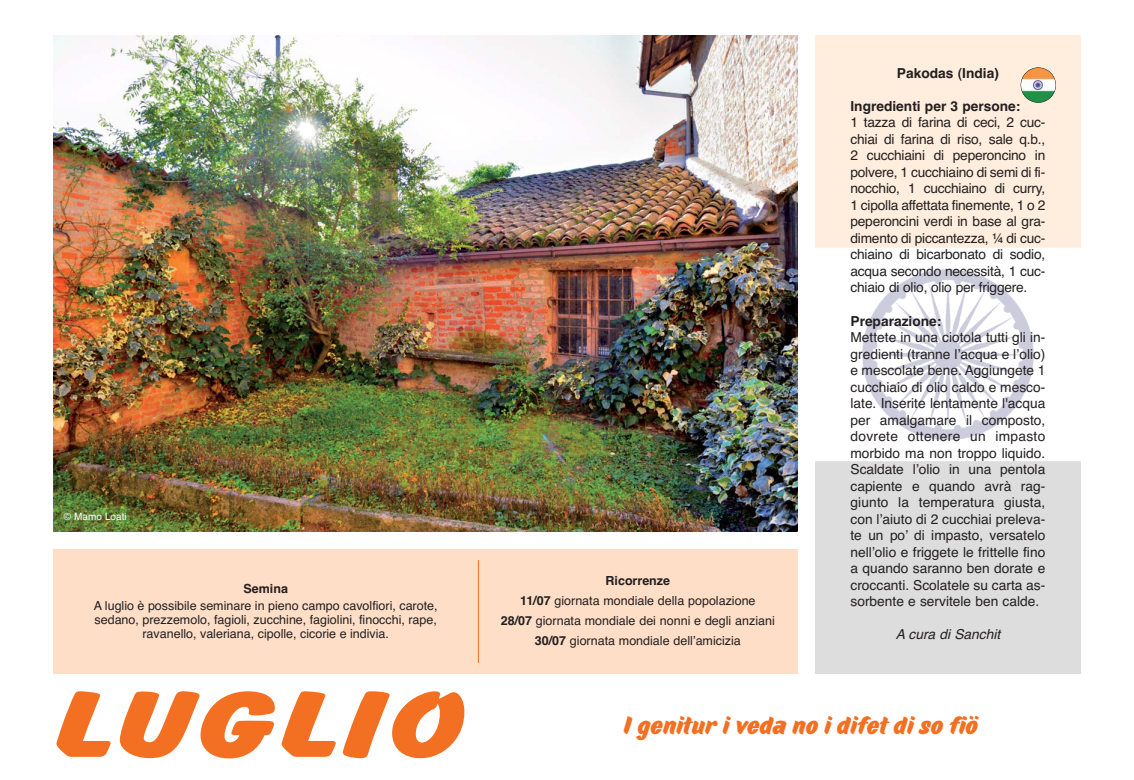
<style>
.page{position:relative;width:1134px;height:780px;background:#fff}
.page>*{position:absolute;margin:0;border:0;box-sizing:border-box;transform-origin:0 0}
.t1{font:800 95px "Balloon BT";color:#f36f21;scale:1.5 1}
.t2{font:900 25px "TT Marks";color:#f36f21}
.t3{font:13.75px/16.5px "Helvetica";letter-spacing:-.01em;color:#231f20;text-align:justify}
.t4{font:700 13.75px "Helvetica";color:#231f20}
.t5{font:italic 13.75px "Helvetica";color:#231f20}
.t6{font:12.5px/20px "Helvetica";color:#231f20;text-align:center}
.t7{font:700 12.5px "Helvetica";color:#231f20}
.t8{font:10px "Helvetica";color:#fff}
.s1{font-weight:700}
</style>
<div class="page">
<img style="left:53px;top:35px;width:744px;height:496px">
<div style="left:53px;top:549px;width:744px;height:124px;background:#fedec7"></div>
<img style="left:815px;top:35px;width:266px;height:638px">
<hr style="left:478px;top:560px;width:1px;height:103px;background:#f36f21">
<svg style="left:1021px;top:68px;width:35px;height:35px"></svg>
<img style="left:1021px;top:68px;width:35px;height:34px;border-radius:50%">
<div style="left:1020px;top:67px;width:36px;height:36px;border:1px solid #231f20;border-radius:50%"></div>
<p class="t8" style="left:64px;top:512px;width:64px">© Mamo Loati</p>
<p class="t7" style="left:244px;top:583px;width:46px">Semina</p>
<p class="t6" style="left:94px;top:600px;width:345px;line-height:13.8px">A luglio è possibile seminare in pieno campo cavolfiori, carote, sedano, prezzemolo, fagioli, zucchine, fagiolini, finocchi, rape, ravanello, valeriana, cipolle, cicorie e indivia.</p>
<h1 class="t1" style="left:53px;top:691px;width:278px">LUGLIO</h1>
<p class="t6" style="left:501px;top:572px;width:275px"><span class="s1">Ricorrenze<br>11/07</span> giornata mondiale della popolazione<br><span class="s1">28/07</span> giornata mondiale dei nonni e degli anziani <span class="s1">30/07</span> giornata mondiale dellʼamicizia</p>
<p class="t4" style="left:897px;top:68px;width:103px">Pakodas (India)</p>
<p class="t4" style="left:850px;top:101px;width:171px">Ingredienti per 3 persone:</p>
<p class="t3" style="left:850px;top:116px;width:196px">1 tazza di farina di ceci, 2 cuc&shy;chiai di farina di riso, sale q.b., 2 cucchiaini di peperoncino in polvere, 1 cucchiaino di semi di fi&shy;nocchio, 1 cucchiaino di curry, 1 cipolla affettata finemente, 1 o 2 peperoncini verdi in base al gra&shy;dimento di piccantezza, ¼ di cuc&shy;chiaino di bicarbonato di sodio, acqua secondo necessità, 1 cuc&shy;chiaio di olio, olio per friggere.</p>
<p class="t4" style="left:850px;top:315px;width:92px">Preparazione:</p>
<p class="t3" style="left:850px;top:330px;width:196px">Mettete in una ciotola tutti gli in&shy;gredienti (tranne lʼacqua e lʼolio) e mescolate bene. Aggiungete 1 cucchiaio di olio caldo e mesco&shy;late. Inserite lentamente l'acqua per amalgamare il composto, dovrete ottenere un impasto morbido ma non troppo liquido.<br>Scaldate lʼolio in una pentola capiente e quando avrà rag&shy;giunto la temperatura giusta, con lʼaiuto di 2 cucchiai preleva&shy;te un poʼ di impasto, versatelo nellʼolio e friggete le frittelle fino a quando saranno ben dorate e croccanti. Scolatele su carta as&shy;sorbente e servitele ben calde.</p>
<p class="t5" style="left:896px;top:629px;width:106px">A cura di Sanchit</p>
<h2 class="t2" style="left:624px;top:716px;width:356px">I genitur i veda no i difet di so fiö</h2>
</div>
